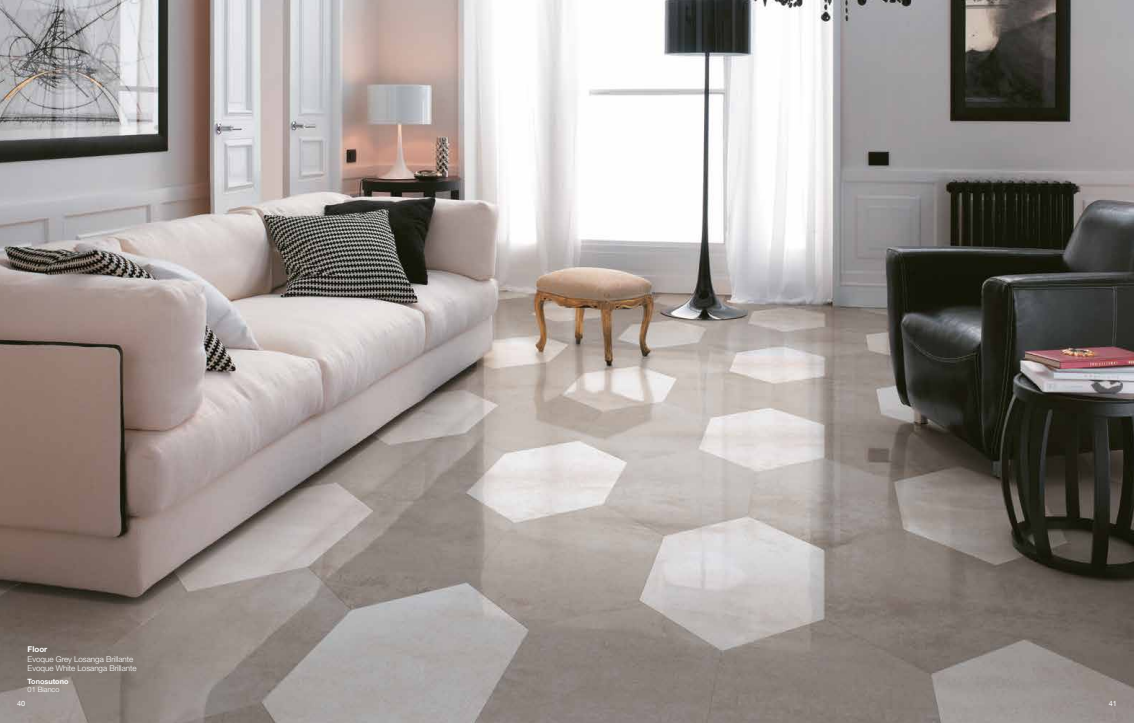
<style>
.page{position:relative;width:1134px;height:723px;background:#fff}
.page>*{position:absolute;margin:0;border:0;box-sizing:border-box;transform-origin:0 0}
.t1{font:300 8px/9.6px "Helvetica Neue LT Std";color:#fff}
.t2{font:700 8px "Helvetica Neue LT Std";color:#fff}
.t3{font:700 7.3px "Helvetica Neue LT Std";color:#fff}
.t4{font:300 7.3px "Helvetica Neue LT Std";color:#fff}
.t5{font:7.3px "Helvetica Neue LT Com";color:#fff}
</style>
<div class="page">
<img style="left:0;top:0;width:1134px;height:723px">
<p class="t2" style="left:28px;top:644px;width:21px">Floor</p>
<p class="t1" style="left:28px;top:654px;width:111px">Evoque Grey Losanga Brillante<br>Evoque White Losanga Brillante</p>
<p class="t3" style="left:28px;top:676px;width:42px">Tonosutono</p>
<p class="t4" style="left:28px;top:685px;width:33px">01 Bianco</p>
<p class="t5" style="left:17px;top:699px;width:10px">40</p>
<p class="t5" style="left:1109px;top:699px;width:10px">41</p>
</div>
